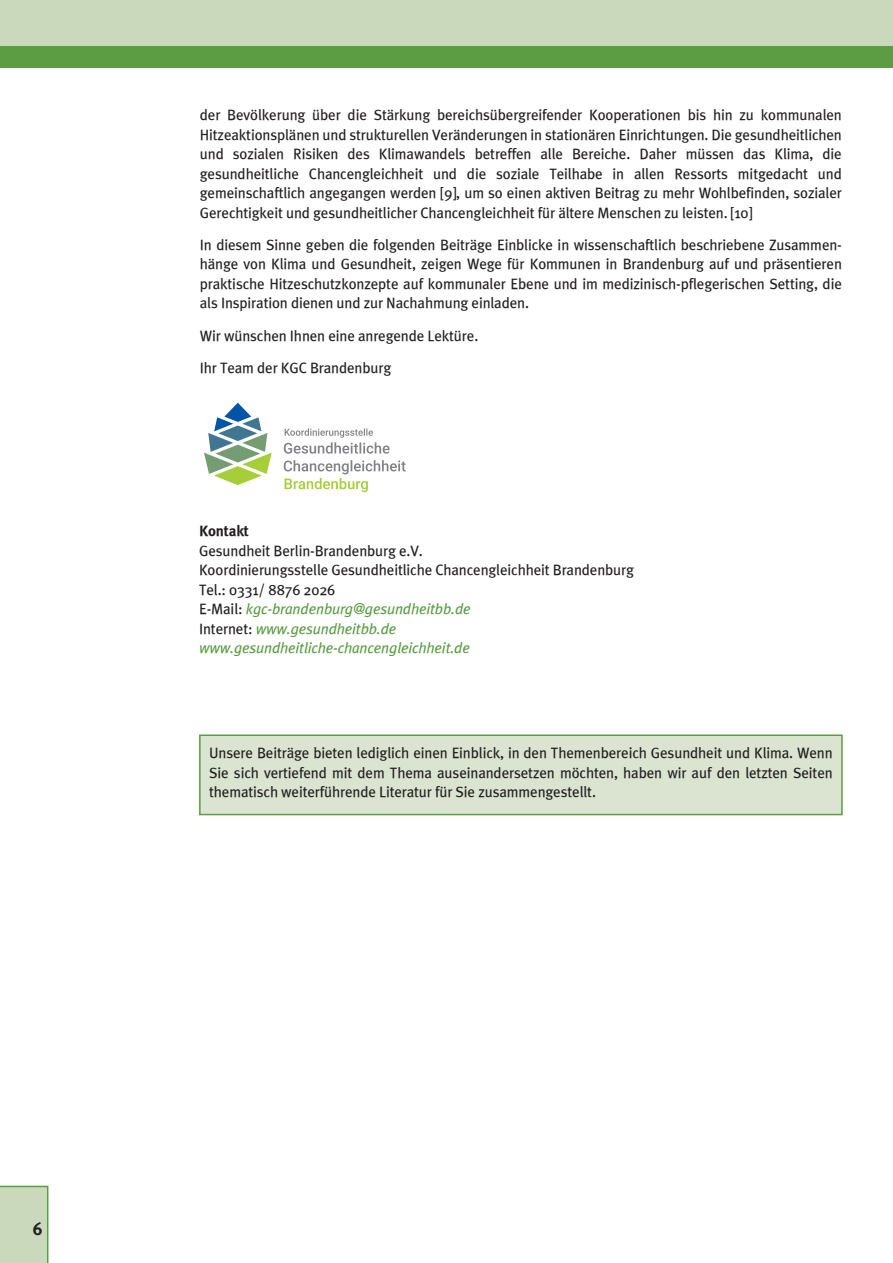
<style>
.page{position:relative;width:893px;height:1263px;background:#fff}
.page>*{position:absolute;margin:0;border:0;box-sizing:border-box;transform-origin:0 0}
.t1{font:700 18px "Meta Plus";color:#231f20}
.t2{font:15px/19.5px "Meta Plus";letter-spacing:-.01em;color:#231f20;text-align:justify}
.t3{font:700 15px "Meta Plus";letter-spacing:-.01em;color:#231f20}
.s1{font-style:italic;color:#5a9d44}
</style>
<div class="page">
<div style="left:0;top:0;width:893px;height:68px;background:#cad9bb"></div>
<div style="left:0;top:1186px;width:48px;height:77px;background:#cad9bb"></div>
<div style="left:0;top:47px;width:893px;height:21px;background:#5c9d44"></div>
<svg style="left:204px;top:403px;width:68px;height:82px"></svg>
<svg style="left:284px;top:428px;width:106px;height:26px"></svg>
<svg style="left:284px;top:460px;width:122px;height:32px"></svg>
<div style="left:200px;top:735px;width:642px;height:79px;background:#dae4d0"></div>
<div style="left:199px;top:734px;width:644px;height:81px;border:2px solid #5a9d44"></div>
<p class="t2" style="left:200px;top:105px;width:644px">der Bevölkerung über die Stärkung bereichsübergreifender Kooperationen bis hin zu kommunalen Hitzeaktionsplänen und strukturellen Veränderungen in stationären Einrichtungen. Die gesundheitlichen und sozialen Risiken des Klimawandels betreffen alle Bereiche. Daher müssen das Klima, die gesundheitliche Chancengleichheit und die soziale Teilhabe in allen Ressorts mitgedacht und gemeinschaftlich angegangen werden [9], um so einen aktiven Beitrag zu mehr Wohlbefinden, sozialer Gerechtigkeit und gesundheitlicher Chancengleichheit für ältere Menschen zu leisten. [10]</p>
<p class="t2" style="left:200px;top:235px;width:644px">In diesem Sinne geben die folgenden Beiträge Einblicke in wissenschaftlich beschriebene Zusammen&shy;hänge von Klima und Gesundheit, zeigen Wege für Kommunen in Brandenburg auf und präsentieren praktische Hitzeschutzkonzepte auf kommunaler Ebene und im medizinisch-pflegerischen Setting, die als Inspiration dienen und zur Nachahmung einladen.</p>
<p class="t2" style="left:200px;top:319px;width:278px;line-height:32.2px">Wir wünschen Ihnen eine anregende Lektüre.<br>Ihr Team der KGC Brandenburg</p>
<p class="t3" style="left:199px;top:522px;width:51px">Kontakt</p>
<p class="t2" style="left:199px;top:540px;width:436px;text-align:left">Gesundheit Berlin-Brandenburg e.V.<br>Koordinierungsstelle Gesundheitliche Chancengleichheit Brandenburg Tel.: 0331/ 8876 2026<br>E-Mail: <span class="s1">kgc-brandenburg@gesundheitbb.de<br></span>Internet: <span class="s1">www.gesundheitbb.de www.gesundheitliche-chancengleichheit.de</span></p>
<p class="t2" style="left:209px;top:743px;width:625px">Unsere Beiträge bieten lediglich einen Einblick, in den Themenbereich Gesundheit und Klima. Wenn Sie sich vertiefend mit dem Thema auseinandersetzen möchten, haben wir auf den letzten Seiten thematisch weiterführende Literatur für Sie zusammengestellt.</p>
<p class="t1" style="left:33px;top:1218px;width:11px">6</p>
</div>
